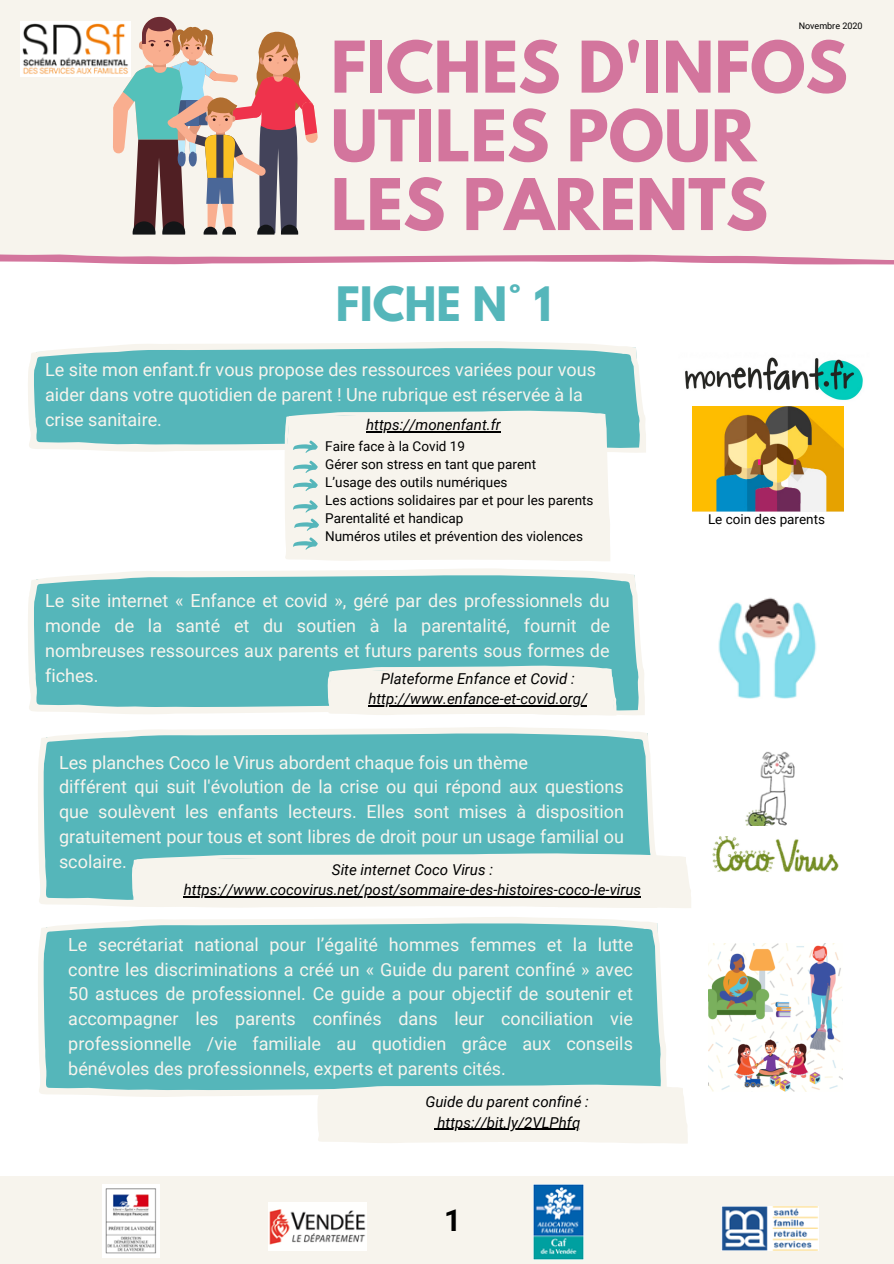
<style>
.page{position:relative;width:894px;height:1264px;background:#fff}
.page>*{position:absolute;margin:0;border:0;box-sizing:border-box;transform-origin:0 0}
.t1{font:700 63px/68.7px "League Spartan";color:#d3759d}
.t2{font:700 42px "League Spartan";color:#55b6ba}
.t3{font:700 30px "Roboto";color:#000}
.t4{font:18px/24.8px "Roboto";color:#f7f4ed;text-align:justify}
.t5{font:italic 15px/20.2px "Roboto";color:#000;text-align:center}
.t6{font:13.5px/18px "Roboto";color:#000}
.t7{font:9px "Roboto";color:#000}
</style>
<div class="page">
<div style="left:0;top:0;width:893px;height:265px;background:#f7f4ed"></div>
<svg style="left:112px;top:17px;width:206px;height:217px;background:#bda8a0"></svg>
<div style="left:0;top:1176px;width:893px;height:87px;background:#f7f4ed"></div>
<img style="left:102px;top:1184px;width:57px;height:72px">
<svg style="left:28px;top:568px;width:617px;height:147px;background:#6cbfc1"></svg>
<svg style="left:327px;top:665px;width:289px;height:50px;background:#ebede7"></svg>
<img style="left:718px;top:597px;width:99px;height:101px">
<svg style="left:28px;top:341px;width:618px;height:112px;background:#72c1c4"></svg>
<div style="left:284px;top:411px;width:326px;height:150px;background:#f7f4ed"></div>
<img style="left:692px;top:406px;width:151px;height:105px">
<svg style="left:38px;top:727px;width:618px;height:180px;background:#65bcbf"></svg>
<svg style="left:131px;top:853px;width:560px;height:55px;background:#eceee7"></svg>
<svg style="left:38px;top:917px;width:628px;height:180px;background:#64bbbf"></svg>
<img style="left:745px;top:751px;width:50px;height:75px">
<img style="left:712px;top:836px;width:127px;height:36px">
<img style="left:708px;top:943px;width:134px;height:148px">
<svg style="left:293px;top:440px;width:24px;height:13px"></svg>
<svg style="left:293px;top:460px;width:24px;height:31px"></svg>
<svg style="left:293px;top:500px;width:24px;height:12px"></svg>
<svg style="left:293px;top:537px;width:24px;height:12px"></svg>
<img style="left:268px;top:1202px;width:98px;height:48px">
<img style="left:533px;top:1184px;width:50px;height:75px">
<img style="left:721px;top:1206px;width:96px;height:44px">
<img style="left:20px;top:21px;width:111px;height:55px">
<svg style="left:294px;top:518px;width:25px;height:13px"></svg>
<hr style="left:368px;top:705px;width:219px;height:1px;background:#000">
<hr style="left:366px;top:431px;width:134px;height:2px;background:#000">
<hr style="left:184px;top:896px;width:457px;height:1px;background:#000">
<div style="left:317px;top:1084px;width:370px;height:59px;background:#f7f4ed"></div>
<hr style="left:437px;top:1128px;width:143px;height:1px;background:#000">
<img style="left:685px;top:357px;width:178px;height:43px">
<p class="t7" style="left:798px;top:21px;width:65px">Novembre 2020</p>
<h1 class="t1" style="left:331px;top:41px;width:518px">FICHES D'INFOS<br>UTILES POUR<br>LES PARENTS</h1>
<h2 class="t2" style="left:336px;top:283px;width:217px">FICHE N° 1</h2>
<p class="t4" style="left:45px;top:357px;width:552px;text-align:left">Le site mon enfant.fr vous propose des ressources variées pour vous aider dans votre quotidien de parent ! Une rubrique est réservée à la crise sanitaire.</p>
<p class="t6" style="left:325px;top:437px;width:270px">Faire face à la Covid 19<br>Gérer son stress en tant que parent<br>L’usage des outils numériques<br>Les actions solidaires par et pour les parents Parentalité et handicap<br>Numéros utiles et prévention des violences</p>
<p class="t5" style="left:366px;top:415px;width:136px">https://monenfant.fr</p>
<p class="t4" style="left:45px;top:589px;width:566px">Le site internet « Enfance et covid », géré par des professionnels du monde de la santé et du soutien à la parentalité, fournit de nombreuses ressources aux parents et futurs parents sous formes de fiches.</p>
<p class="t5" style="left:368px;top:668px;width:220px">Plateforme Enfance et Covid : http://www.enfance-et-covid.org/</p>
<p class="t4" style="left:59px;top:750px;width:566px;text-align:left">Les planches Coco le Virus abordent chaque fois un thème<br>différent qui suit l'évolution de la crise ou qui répond aux questions que soulèvent les enfants lecteurs. Elles sont mises à disposition gratuitement pour tous et sont libres de droit pour un usage familial ou scolaire.</p>
<p class="t5" style="left:184px;top:859px;width:459px">Site internet Coco Virus : https://www.cocovirus.net/post/sommaire-des-histoires-coco-le-virus</p>
<p class="t4" style="left:68px;top:932px;width:566px">Le secrétariat national pour l’égalité hommes femmes et la lutte contre les discriminations a créé un « Guide du parent confiné » avec 50 astuces de professionnel. Ce guide a pour objectif de soutenir et accompagner les parents confinés dans leur conciliation vie professionnelle /vie familiale au quotidien grâce aux conseils bénévoles des professionnels, experts et parents cités.</p>
<p class="t5" style="left:425px;top:1092px;width:165px">Guide du parent confiné : https://bit.ly/2VLPhfq</p>
<h3 class="t3" style="left:444px;top:1202px;width:19px">1</h3>
<p class="t6" style="left:707px;top:510px;width:119px">Le coin des parents</p>
</div>
